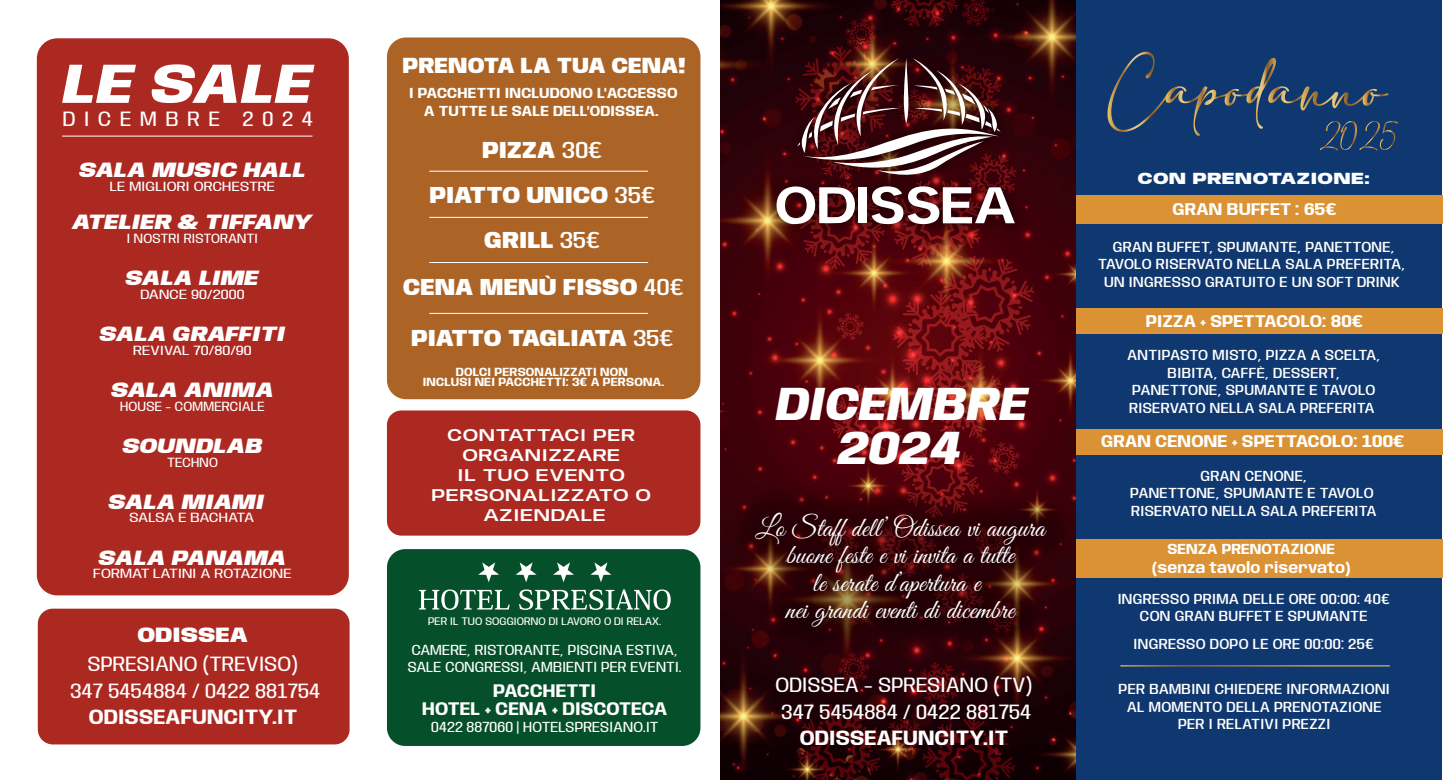
<style>
.page{position:relative;width:1443px;height:780px;background:#fff}
.page>*{position:absolute;margin:0;border:0;box-sizing:border-box;transform-origin:0 0}
.t1{font:italic 800 56.5px "Anybody";letter-spacing:-.005em;color:#fff;scale:1.12 1}
.t2{font:italic 800 47.62px/43.6px "Anybody";color:#fff;text-align:center}
.t3{font:27.5px/27.2px "Great Vibes";letter-spacing:.01em;color:#fff;text-align:center}
.t4{font:900 23.75px/45.6px "Anybody";color:#fff;text-align:center}
.t5{font:900 22.5px "Anybody";color:#fff}
.t6{font:21.38px "Anybody";letter-spacing:.4em;color:#fff}
.t7{font:italic 900 21.25px "Anybody";color:#fff;scale:1.11 1}
.t8{font:21.25px/26.9px "Anybody";color:#fff;text-align:center}
.t9{font:700 21.25px "Anybody";color:#fff}
.t10{font:900 21.25px "Anybody";color:#fff;scale:1.11 1}
.t11{font:700 18.75px/18.8px "Anybody";color:#fff;text-align:center}
.t12{font:700 17.5px "Anybody";color:#fff}
.t13{font:600 17.5px/20px "Anybody Expanded";letter-spacing:.02em;color:#fff;text-align:center}
.t14{font:900 16.62px "Anybody Expanded";letter-spacing:.01em;color:#fff}
.t15{font:500 15px/17.5px "Anybody";letter-spacing:.01em;color:#fff;text-align:center}
.t16{font:700 15px/18.9px "Anybody";color:#fff;text-align:center}
.t17{font:15px/16.2px "Anybody";color:#fff}
.t18{font:13.75px "Anybody";color:#fff;scale:1.11 1}
.t19{font:13.75px "Anybody";color:#fff}
.t20{font:13.75px "Anybody";letter-spacing:-.025em;color:#fff;scale:1.11 1}
.t21{font:700 12.12px/10.9px "Anybody";letter-spacing:.005em;color:#fff;text-align:center}
.t22{font:11.25px "Anybody";color:#fff}
.s1{font-weight:500}
</style>
<div class="page">
<img style="left:720px;top:0;width:356px;height:780px">
<div style="left:1076px;top:0;width:365px;height:780px;background:#103870"></div>
<img style="left:756px;top:38px;width:278px;height:205px">
<svg style="left:774px;top:184px;width:81px;height:40px"></svg>
<svg style="left:870px;top:186px;width:144px;height:38px"></svg>
<div style="left:858px;top:187px;width:9px;height:36px;background:#fff"></div>
<svg style="left:796px;top:58px;width:204px;height:120px;background:#643737"></svg>
<svg style="left:1107px;top:52px;width:290px;height:98px"></svg>
<div style="left:1075px;top:539px;width:367px;height:39px;background:#db9235"></div>
<div style="left:1075px;top:429px;width:367px;height:25px;background:#db9235"></div>
<div style="left:1075px;top:308px;width:367px;height:25px;background:#db9235"></div>
<div style="left:1075px;top:194px;width:367px;height:29px;background:#db9235"></div>
<hr style="left:1120px;top:665px;width:269px;height:1px;background:#fff">
<div style="left:387px;top:37px;width:313px;height:362px;background:#ac6426;border-radius:19px"></div>
<div style="left:387px;top:549px;width:313px;height:197px;background:#05502a;border-radius:18px"></div>
<svg style="left:553px;top:562px;width:21px;height:20px"></svg>
<svg style="left:590px;top:562px;width:21px;height:20px"></svg>
<svg style="left:515px;top:562px;width:21px;height:20px"></svg>
<svg style="left:478px;top:562px;width:21px;height:20px"></svg>
<svg style="left:419px;top:589px;width:90px;height:21px"></svg>
<svg style="left:519px;top:589px;width:151px;height:21px"></svg>
<hr style="left:429px;top:171px;width:219px;height:1px;background:#fff">
<hr style="left:429px;top:217px;width:219px;height:1px;background:#fff">
<hr style="left:429px;top:262px;width:219px;height:1px;background:#fff">
<hr style="left:429px;top:313px;width:219px;height:1px;background:#fff">
<div style="left:387px;top:410px;width:313px;height:125px;background:#ac2922;border-radius:14px"></div>
<div style="left:38px;top:608px;width:311px;height:136px;background:#ac2922;border-radius:15px"></div>
<div style="left:37px;top:38px;width:312px;height:557px;background:#ac2922;border-radius:20px"></div>
<img style="left:720px;top:475px;width:356px;height:188px">
<img style="left:730px;top:487px;width:341px;height:167px">
<hr style="left:62px;top:136px;width:250px;height:1px;background:#fff">
<h1 class="t1" style="left:63px;top:46px;width:225px">LE SALE</h1>
<h3 class="t6" style="left:63px;top:106px;width:252px">DICEMBRE 2024</h3>
<h3 class="t7" style="left:79px;top:155px;width:206px">SALA MUSIC HALL</h3>
<p class="t18" style="left:110px;top:178px;width:150px">LE MIGLIORI ORCHESTRE</p>
<h3 class="t7" style="left:72px;top:207px;width:218px">ATELIER &amp; TIFFANY</h3>
<p class="t19" style="left:127px;top:230px;width:133px">I NOSTRI RISTORANTI</p>
<h3 class="t7" style="left:126px;top:263px;width:122px">SALA LIME</h3>
<p class="t18" style="left:140px;top:286px;width:95px">DANCE 90/2000</p>
<h3 class="t7" style="left:100px;top:319px;width:169px">SALA GRAFFITI</h3>
<p class="t18" style="left:133px;top:342px;width:108px">REVIVAL 70/80/90</p>
<h3 class="t7" style="left:111px;top:375px;width:148px">SALA ANIMA</h3>
<p class="t19" style="left:120px;top:397px;width:146px">HOUSE - COMMERCIALE</p>
<h3 class="t7" style="left:122px;top:431px;width:128px">SOUNDLAB</h3>
<p class="t19" style="left:167px;top:453px;width:53px">TECHNO</p>
<h3 class="t7" style="left:108px;top:487px;width:142px">SALA MIAMI</h3>
<p class="t20" style="left:129px;top:509px;width:114px">SALSA E BACHATA</p>
<h3 class="t7" style="left:98px;top:542px;width:171px">SALA PANAMA</h3>
<p class="t18" style="left:93px;top:565px;width:180px">FORMAT LATINI A ROTAZIONE</p>
<h3 class="t10" style="left:137px;top:620px;width:101px">ODISSEA</h3>
<h3 class="t8" style="left:70px;top:649px;width:252px">SPRESIANO (TREVISO)<br>347 5454884 / 0422 881754</h3>
<h3 class="t9" style="left:89px;top:702px;width:210px">ODISSEAFUNCITY.IT</h3>
<h3 class="t5" style="left:402px;top:50px;width:284px">PRENOTA LA TUA CENA!</h3>
<p class="t16" style="left:409px;top:84px;width:270px;line-height:17.5px">I PACCHETTI INCLUDONO L'ACCESSO<br>A TUTTE LE SALE DELL’ODISSEA.</p>
<h3 class="t4" style="left:403px;top:127px;width:282px">PIZZA <span class="s1">30€<br></span>PIATTO UNICO <span class="s1">35€<br></span>GRILL <span class="s1">35€<br></span>CENA MENÙ FISSO <span class="s1">40€</span></h3>
<h3 class="t4" style="left:411px;top:314px;width:264px">PIATTO TAGLIATA <span class="s1">35€</span></h3>
<p class="t21" style="left:423px;top:366px;width:243px">DOLCI PERSONALIZZATI NON<br>INCLUSI NEI PACCHETTI: 3€ A PERSONA.</p>
<p class="t13" style="left:431px;top:424px;width:221px">CONTATTACI PER<br>ORGANIZZARE<br>IL TUO EVENTO<br>PERSONALIZZATO O<br>AZIENDALE</p>
<p class="t22" style="left:428px;top:614px;width:235px">PER IL TUO SOGGIORNO DI LAVORO O DI RELAX.</p>
<p class="t17" style="left:407px;top:642px;width:275px">CAMERE, RISTORANTE, PISCINA ESTIVA,<br>SALE CONGRESSI, AMBIENTI PER EVENTI.</p>
<p class="t11" style="left:422px;top:680px;width:246px">PACCHETTI<br>HOTEL + CENA + DISCOTECA</p>
<p class="t17" style="left:431px;top:718px;width:229px">0422 887060 | HOTELSPRESIANO.IT</p>
<h2 class="t2" style="left:776px;top:381px;width:254px">DICEMBRE<br>2024</h2>
<h3 class="t3" style="left:755px;top:516px;width:290px">Lo Staff dell’ Odissea vi augura buone feste e vi invita a tutte<br>le serate d’apertura e<br>nei grandi eventi di dicembre</h3>
<h3 class="t8" style="left:775px;top:671px;width:258px;text-align:left">ODISSEA - SPRESIANO (TV)<br>347 5454884 / 0422 881754</h3>
<h3 class="t9" style="left:799px;top:724px;width:210px">ODISSEAFUNCITY.IT</h3>
<p class="t14" style="left:1137px;top:166px;width:233px">CON PRENOTAZIONE:</p>
<p class="t12" style="left:1172px;top:198px;width:166px">GRAN BUFFET : 65€</p>
<p class="t15" style="left:1098px;top:237px;width:309px">GRAN BUFFET, SPUMANTE, PANETTONE,<br>TAVOLO RISERVATO NELLA SALA PREFERITA,<br>UN INGRESSO GRATUITO E UN SOFT DRINK</p>
<p class="t12" style="left:1145px;top:309px;width:219px">PIZZA + SPETTACOLO: 80€</p>
<p class="t15" style="left:1127px;top:346px;width:255px">ANTIPASTO MISTO, PIZZA A SCELTA,<br>BIBITA, CAFFÈ, DESSERT,<br>PANETTONE, SPUMANTE E TAVOLO<br>RISERVATO NELLA SALA PREFERITA</p>
<p class="t12" style="left:1101px;top:430px;width:305px">GRAN CENONE + SPETTACOLO: 100€</p>
<p class="t15" style="left:1129px;top:466px;width:248px">GRAN CENONE,<br>PANETTONE, SPUMANTE E TAVOLO<br>RISERVATO NELLA SALA PREFERITA</p>
<p class="t16" style="left:1151px;top:539px;width:200px">SENZA PRENOTAZIONE (senza tavolo riservato)</p>
<p class="t15" style="left:1117px;top:590px;width:274px">INGRESSO PRIMA DELLE ORE 00:00: 40€<br>CON GRAN BUFFET E SPUMANTE</p>
<p class="t15" style="left:1133px;top:635px;width:242px">INGRESSO DOPO LE ORE 00:00: 25€</p>
<p class="t15" style="left:1118px;top:680px;width:273px">PER BAMBINI CHIEDERE INFORMAZIONI<br>AL MOMENTO DELLA PRENOTAZIONE<br>PER I RELATIVI PREZZI</p>
</div>
